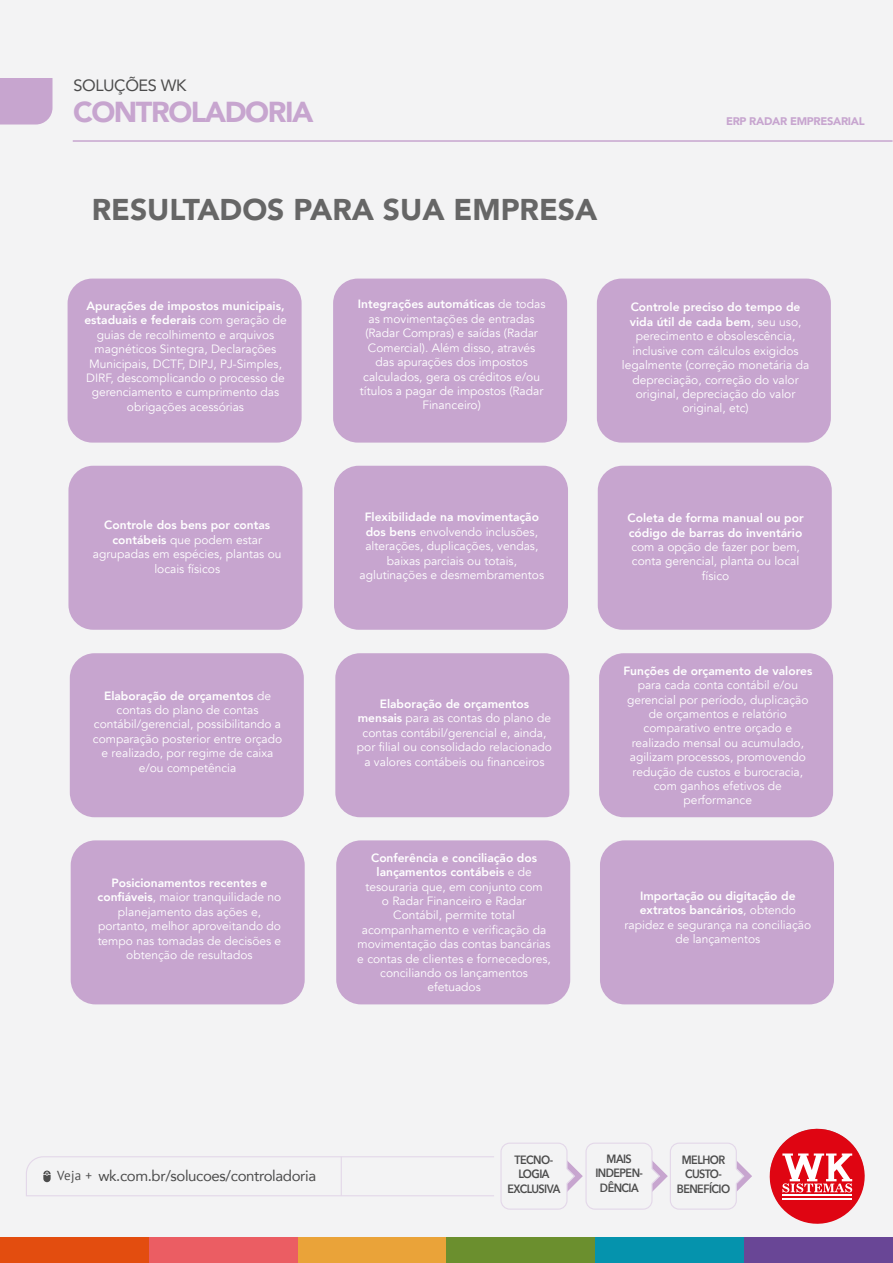
<style>
.page{position:relative;width:893px;height:1263px;background:#fff}
.page>*{position:absolute;margin:0;border:0;box-sizing:border-box;transform-origin:0 0}
.t1{font:900 30px "Avenir";color:#666}
.t2{font:900 28.8px "Avenir";letter-spacing:-.05em;color:#c7a5cf}
.t3{font:16.35px "Avenir";letter-spacing:-.025em;color:#4c4c4c}
.t4{font:15px "Avenir";letter-spacing:-.025em;color:#4c4c4c}
.t5{font:12px/14.4px "Avenir";color:#fff;text-align:center}
.t6{font:800 12px/14.4px "Avenir";color:#fff}
.t7{font:600 12px/14.4px "Avenir Next";letter-spacing:-.05em;color:#4c4c4c;text-align:center;scale:.9 1}
.t8{font:900 11.1px "Avenir";letter-spacing:-.025em;color:#c7a5cf}
.s1{font-weight:800}
.s2{font-family:"PT Sans";font-size:13.05px}
</style>
<div class="page">
<div style="left:0;top:0;width:892px;height:1241px;background:#f3f3f4"></div>
<div style="left:0;top:78px;width:52px;height:47px;background:#c7a5cf"></div>
<hr style="left:73px;top:140px;width:819px;height:2px;background:#c7a5cf">
<svg style="left:769px;top:1128px;width:96px;height:96px"></svg>
<svg style="left:26px;top:1142px;width:726px;height:68px"></svg>
<div style="left:0;top:1237px;width:149px;height:26px;background:#e34d0f"></div>
<div style="left:149px;top:1237px;width:149px;height:26px;background:#eb5d63"></div>
<div style="left:298px;top:1237px;width:148px;height:26px;background:#eaa339"></div>
<div style="left:446px;top:1237px;width:149px;height:26px;background:#6b8f2e"></div>
<div style="left:595px;top:1237px;width:149px;height:26px;background:#0593ad"></div>
<div style="left:744px;top:1237px;width:149px;height:26px;background:#694696"></div>
<div style="left:68px;top:279px;width:234px;height:164px;background:#c7a5cf;border-radius:25px"></div>
<div style="left:333px;top:279px;width:234px;height:164px;background:#c7a5cf;border-radius:25px"></div>
<div style="left:597px;top:279px;width:234px;height:164px;background:#c7a5cf;border-radius:25px"></div>
<div style="left:68px;top:466px;width:234px;height:164px;background:#c7a5cf;border-radius:25px"></div>
<div style="left:334px;top:466px;width:234px;height:164px;background:#c7a5cf;border-radius:25px"></div>
<div style="left:598px;top:466px;width:234px;height:164px;background:#c7a5cf;border-radius:25px"></div>
<div style="left:70px;top:653px;width:234px;height:164px;background:#c7a5cf;border-radius:25px"></div>
<div style="left:335px;top:653px;width:234px;height:164px;background:#c7a5cf;border-radius:25px"></div>
<div style="left:599px;top:653px;width:234px;height:164px;background:#c7a5cf;border-radius:25px"></div>
<div style="left:71px;top:840px;width:234px;height:164px;background:#c7a5cf;border-radius:25px"></div>
<div style="left:336px;top:840px;width:234px;height:164px;background:#c7a5cf;border-radius:25px"></div>
<div style="left:600px;top:840px;width:234px;height:164px;background:#c7a5cf;border-radius:25px"></div>
<h3 class="t3" style="left:73px;top:72px;width:114px">SOLUÇÕES WK</h3>
<h2 class="t2" style="left:73px;top:88px;width:242px">CONTROLADORIA</h2>
<h1 class="t1" style="left:92px;top:184px;width:507px">RESULTADOS PARA SUA EMPRESA</h1>
<p class="t8" style="left:726px;top:111px;width:140px">ERP RADAR EMPRESARIAL</p>
<p class="t5" style="left:84px;top:299px;width:204px"><span class="s1">Apurações de impostos municipais, estaduais e federais</span> com geração de guias de recolhimento e arquivos magnéticos Sintegra, Declarações Municipais, DCTF, DIPJ, PJ-Simples, DIRF, descomplicando o processo de gerenciamento e cumprimento das obrigações acessórias</p>
<p class="t5" style="left:358px;top:297px;width:189px"><span class="s1">Integrações automáticas</span> de todas as movimentações de entradas (Radar Compras) e saídas (Radar<br>Comercial). Além disso, através das apurações dos impostos calculados, gera os créditos e/ou títulos a pagar de impostos (Radar<br>Financeiro)</p>
<p class="t5" style="left:622px;top:300px;width:189px"><span class="s1">Controle preciso do tempo de vida útil de cada bem</span>, seu uso, perecimento e obsolescência, inclusive com cálculos exigidos legalmente (correção monetária da depreciação, correção do valor original, depreciação do valor original, etc)</p>
<p class="t5" style="left:93px;top:518px;width:190px"><span class="s1">Controle dos bens por contas contábeis</span> que podem estar agrupadas em espécies, plantas ou locais físicos</p>
<p class="t5" style="left:360px;top:510px;width:186px"><span class="s1">Flexibilidade na movimentação dos bens</span> envolvendo inclusões, alterações, duplicações, vendas, baixas parciais ou totais, aglutinações e desmembramentos</p>
<p class="t5" style="left:93px;top:688px;width:191px"><span class="s1">Elaboração de orçamentos</span> de contas do plano de contas contábil/gerencial, possibilitando a comparação posterior entre orçado e realizado, por regime de caixa e/ou competência</p>
<p class="t5" style="left:357px;top:697px;width:197px"><span class="s1">Elaboração de orçamentos mensais</span> para as contas do plano de contas contábil/gerencial e, ainda, por filial ou consolidado relacionado a valores contábeis ou financeiros</p>
<p class="t5" style="left:98px;top:876px;width:185px"><span class="s1">Posicionamentos recentes e confiáveis</span>, maior tranquilidade no planejamento das ações e, portanto, melhor aproveitando do tempo nas tomadas de decisões e obtenção de resultados</p>
<p class="t5" style="left:357px;top:851px;width:195px"><span class="s1">Conferência e conciliação dos lançamentos contábeis</span> e de tesouraria que, em conjunto com<br>o Radar Financeiro e Radar<br>Contábil, permite total acompanhamento e verificação da movimentação das contas bancárias e contas de clientes e fornecedores, conciliando os lançamentos efetuados</p>
<p class="t6" style="left:627px;top:511px;width:178px">Coleta de forma manual ou por código de barras do inventário</p>
<p class="t5" style="left:631px;top:540px;width:170px">com a opção de fazer por bem, conta gerencial, planta ou local físico</p>
<p class="t6" style="left:623px;top:663px;width:191px">Funções de orçamento de valores</p>
<p class="t5" style="left:627px;top:678px;width:183px">para cada conta contábil e/ou gerencial por período, duplicação de orçamentos e relatório comparativo entre orçado e realizado mensal ou acumulado, agilizam processos, promovendo redução de custos e burocracia, com ganhos efetivos de performance</p>
<p class="t5" style="left:625px;top:889px;width:188px"><span class="s1">Importação ou digitação de extratos bancários</span>, obtendo rapidez e segurança na conciliação de lançamentos</p>
<p class="t4" style="left:57px;top:1164px;width:261px"><span class="s2">Veja +</span> wk.com.br/solucoes/controladoria</p>
<p class="t7" style="left:595px;top:1151px;width:54px">MAIS<br>INDEPEN-<br>DÊNCIA</p>
<p class="t7" style="left:507px;top:1152px;width:61px">TECNO-<br>LOGIA<br>EXCLUSIVA</p>
<p class="t7" style="left:677px;top:1152px;width:61px">MELHOR<br>CUSTO-<br>BENEFÍCIO</p>
</div>
